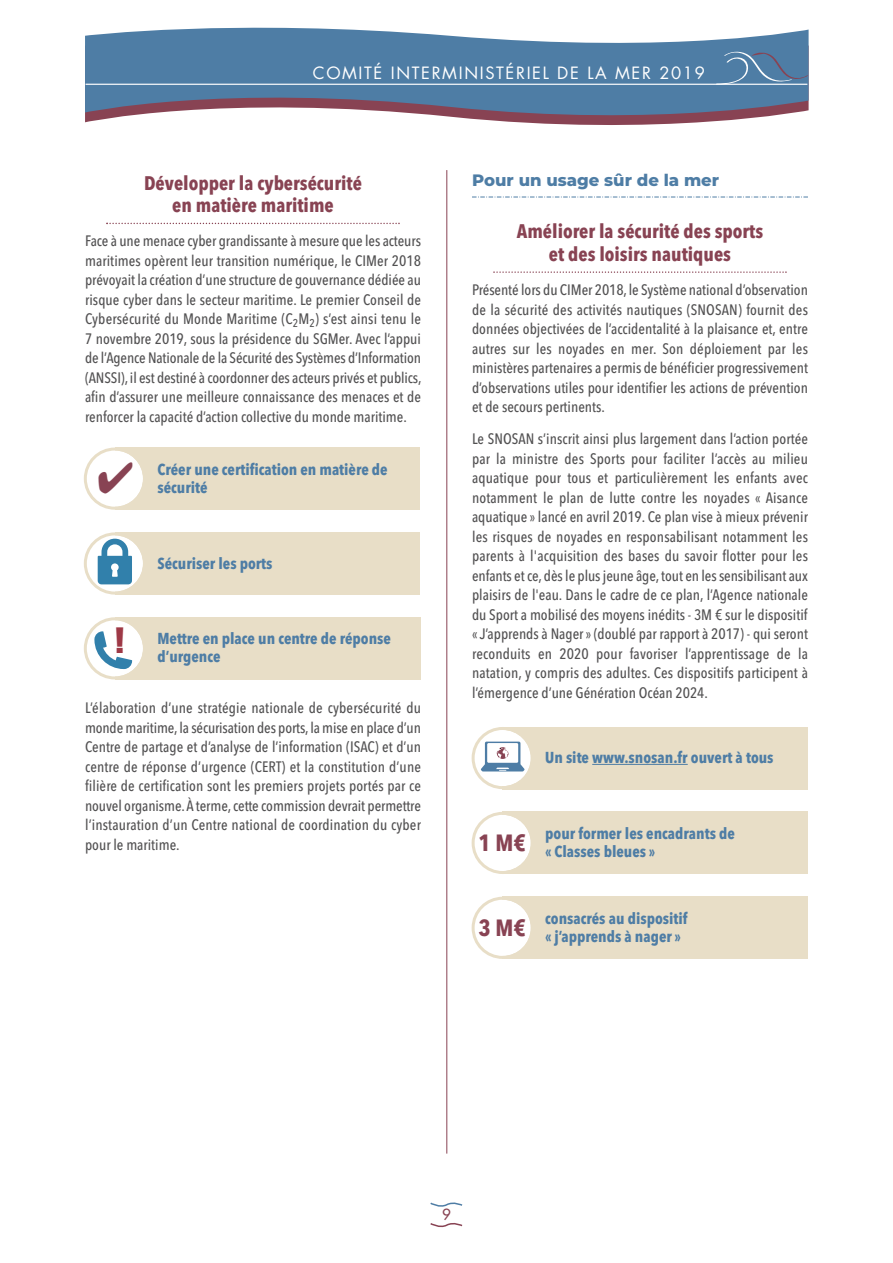
<style>
.page{position:relative;width:893px;height:1263px;background:#fff}
.page>*{position:absolute;margin:0;border:0;box-sizing:border-box;transform-origin:0 0}
.t1{font:32.4px "Impact";color:#9e3946}
.t2{font:700 23.25px "Avenir Next Condensed";color:#884353}
.t3{font:700 19.5px/22.5px "Avenir Next Condensed";color:#884353;text-align:center}
.t4{font:16.5px "Futura Std";letter-spacing:.1em;color:#fff}
.t5{font:800 16.5px "Montserrat";color:#4e7da5}
.t6{font:700 15.75px/18px "Avenir Next Condensed";color:#4e7da5}
.t7{font:500 15px/19.5px "Avenir Next Condensed";color:#525152;text-align:justify}
.t8{font:500 15px "Futura Std";color:#884353}
</style>
<div class="page">
<svg style="left:85px;top:27px;width:724px;height:98px;fill:#4e7da5"></svg>
<svg style="left:716px;top:52px;width:92px;height:33px;background:#5b84a8"></svg>
<hr style="left:86px;top:84px;width:721px;height:1px;background:#fefefe">
<svg style="left:430px;top:1223px;width:33px;height:5px"></svg>
<svg style="left:430px;top:1202px;width:33px;height:5px"></svg>
<svg style="left:106px;top:223px;width:294px;height:1px"></svg>
<svg style="left:472px;top:197px;width:336px;height:1px"></svg>
<svg style="left:493px;top:271px;width:294px;height:2px"></svg>
<hr style="left:447px;top:170px;width:1px;height:983px;background:#884353">
<div style="left:115px;top:447px;width:305px;height:63px;background:#e8dec7"></div>
<div style="left:115px;top:532px;width:305px;height:63px;background:#e8dec7"></div>
<svg style="left:84px;top:532px;width:59px;height:63px"></svg>
<div style="left:115px;top:617px;width:305px;height:62px;background:#e8dec7"></div>
<svg style="left:84px;top:617px;width:59px;height:62px"></svg>
<div style="left:503px;top:727px;width:305px;height:62px;background:#e8dec7"></div>
<hr style="left:592px;top:764px;width:96px;height:1px;background:#4e7da5">
<svg style="left:472px;top:727px;width:59px;height:62px"></svg>
<div style="left:503px;top:812px;width:305px;height:62px;background:#e8dec7"></div>
<svg style="left:472px;top:812px;width:59px;height:62px"></svg>
<div style="left:503px;top:897px;width:305px;height:62px;background:#e8dec7"></div>
<svg style="left:472px;top:897px;width:59px;height:62px"></svg>
<svg style="left:84px;top:447px;width:59px;height:63px"></svg>
<p class="t4" style="left:313px;top:65px;width:394px">COMITÉ INTERMINISTÉRIEL DE LA MER 2019</p>
<h3 class="t3" style="left:144px;top:171px;width:219px">Développer la cybersécurité en matière maritime</h3>
<p class="t7" style="left:85px;top:233px;width:338px">Face à une menace cyber grandissante à mesure que les acteurs maritimes opèrent leur transition numérique, le CIMer 2018 prévoyait la création d’une structure de gouvernance dédiée au risque cyber dans le secteur maritime. Le premier Conseil de Cybersécurité du Monde Maritime (C<sub>2</sub>M<sub>2</sub>) s’est ainsi tenu le 7 novembre 2019, sous la présidence du SGMer. Avec l’appui de l’Agence Nationale de la Sécurité des Systèmes d’Information (ANSSI), il est destiné à coordonner des acteurs privés et publics, afin d’assurer une meilleure connaissance des menaces et de renforcer la capacité d’action collective du monde maritime.</p>
<p class="t6" style="left:157px;top:460px;width:232px">Créer une certification en matière de sécurité</p>
<h1 class="t1" style="left:115px;top:623px;width:10px">!</h1>
<p class="t6" style="left:157px;top:554px;width:117px">Sécuriser les ports</p>
<p class="t6" style="left:157px;top:630px;width:235px">Mettre en place un centre de réponse d’urgence</p>
<p class="t7" style="left:85px;top:699px;width:337px">L’élaboration d’une stratégie nationale de cybersécurité du monde maritime, la sécurisation des ports, la mise en place d’un Centre de partage et d’analyse de l’information (ISAC) et d’un centre de réponse d’urgence (CERT) et la constitution d’une filière de certification sont les premiers projets portés par ce nouvel organisme.À terme,cette commission devrait permettre l’instauration d’un Centre national de coordination du cyber pour le maritime.</p>
<p class="t5" style="left:472px;top:174px;width:249px">Pour un usage sûr de la mer</p>
<h3 class="t3" style="left:517px;top:220px;width:248px">Améliorer la sécurité des sports et des loisirs nautiques</h3>
<p class="t7" style="left:472px;top:282px;width:337px">Présenté lors du CIMer 2018, le Système national d’observation de la sécurité des activités nautiques (SNOSAN) fournit des données objectivées de l’accidentalité à la plaisance et, entre autres sur les noyades en mer. Son déploiement par les ministères partenaires a permis de bénéficier progressivement d’observations utiles pour identifier les actions de prévention et de secours pertinents.</p>
<p class="t7" style="left:472px;top:431px;width:337px">Le SNOSAN s’inscrit ainsi plus largement dans l’action portée par la ministre des Sports pour faciliter l’accès au milieu aquatique pour tous et particulièrement les enfants avec notamment le plan de lutte contre les noyades « Aisance aquatique » lancé en avril 2019. Ce plan vise à mieux prévenir les risques de noyades en responsabilisant notamment les parents à l'acquisition des bases du savoir flotter pour les enfants et ce, dès le plus jeune âge,tout en les sensibilisant aux plaisirs de l'eau. Dans le cadre de ce plan, l’Agence nationale du Sport a mobilisé des moyens inédits - 3M € sur le dispositif «J’apprends à Nager » (doublé par rapport à 2017) - qui seront reconduits en 2020 pour favoriser l’apprentissage de la natation, y compris des adultes. Ces dispositifs participent à l’émergence d’une Génération Océan 2024.</p>
<p class="t6" style="left:545px;top:748px;width:230px">Un site www.snosan.fr ouvert à tous</p>
<h2 class="t2" style="left:479px;top:829px;width:49px">1M€</h2>
<p class="t6" style="left:545px;top:824px;width:191px">pour former les encadrants de « Classes bleues »</p>
<h2 class="t2" style="left:479px;top:914px;width:49px">3M€</h2>
<p class="t6" style="left:545px;top:909px;width:144px">consacrés au dispositif « j’apprends à nager »</p>
<p class="t8" style="left:442px;top:1207px;width:10px">9</p>
</div>
